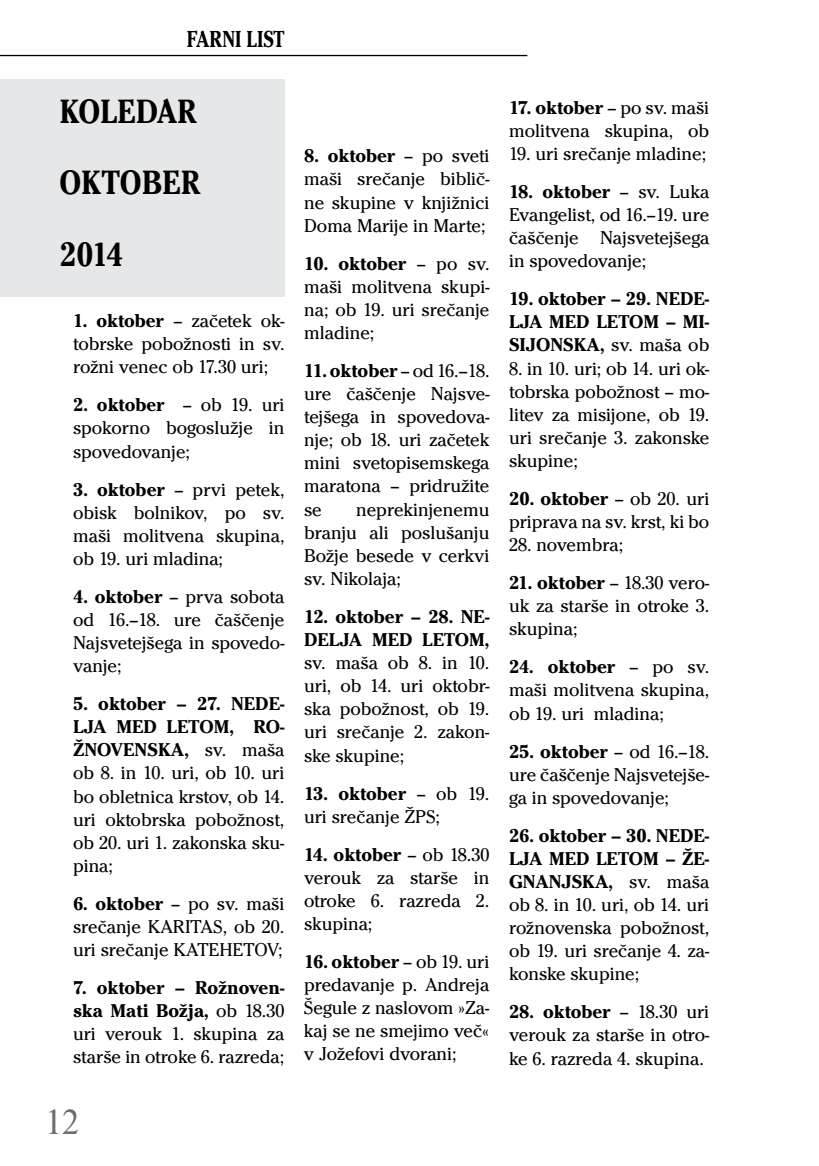
<style>
.page{position:relative;width:819px;height:1166px;background:#fff}
.page>*{position:absolute;margin:0;border:0;box-sizing:border-box;transform-origin:0 0}
.t1{font:36.75px "Nimbus Rom DEE";color:#6d6e71}
.t2{font:700 condensed 35px/71.8px "Cheltenham Itc TEE";letter-spacing:-.05em;color:#000}
.t3{font:700 24.15px "Cheltenham Itc TEE";color:#000;scale:.8 1}
.t4{font:19.25px/23.1px "Cheltenham Itc TEE";color:#000;text-align:justify}
.t5{font:700 19.25px/23.1px "Cheltenham Itc TEE";color:#000}
.s1{font-weight:700}
.s2{font-weight:400}
</style>
<div class="page">
<hr style="left:0;top:55px;width:527px;height:1px;background:#000">
<div style="left:0;top:79px;width:284px;height:217px;background:#e6e7e8"></div>
<p class="t3" style="left:187px;top:25px;width:27px">Farni</p>
<p class="t3" style="left:246px;top:25px;width:43px">list</p>
<h2 class="t2" style="left:60px;top:75px;width:20px">KOLE</h2>
<h2 class="t2" style="left:136px;top:75px;width:42px">DAR</h2>
<h2 class="t2" style="left:60px;top:147px;width:65px">OKTOBER<br>2014</h2>
<p class="t4" style="left:73px;top:309px;width:213px"><span class="s1">1. oktober</span> – začetek ok&shy;tobrske pobožnosti in sv. rožni venec ob 17.30 uri;</p>
<p class="t4" style="left:73px;top:394px;width:213px"><span class="s1">2. oktober</span> – ob 19. uri spokorno bogoslužje in spovedovanje;</p>
<p class="t4" style="left:73px;top:478px;width:213px"><span class="s1">3. oktober</span> – prvi petek, obisk bolnikov, po sv. maši molitvena skupina, ob 19. uri mladina;</p>
<p class="t4" style="left:73px;top:585px;width:213px"><span class="s1">4. oktober</span> – prva sobota od 16.–18. ure čaščenje Najsvetejšega in spovedo&shy;vanje;</p>
<p class="t4" style="left:73px;top:692px;width:213px"><span class="s1">5. oktober – 27. NEDE-LJA MED LETOM, RO-ŽNOVENSKA,</span> sv. maša ob 8. in 10. uri, ob 10. uri bo obletnica krstov, ob 14. uri oktobrska pobožnost, ob 20. uri 1. zakonska sku&shy;pina;</p>
<p class="t4" style="left:73px;top:892px;width:213px"><span class="s1">6. oktober</span> – po sv. maši srečanje KARITAS, ob 20. uri srečanje KATEHETOV;</p>
<p class="t4" style="left:73px;top:976px;width:213px"><span class="s1">7. oktober – Rožnoven&shy;ska Mati Božja,</span> ob 18.30 uri verouk 1. skupina za starše in otroke 6. razreda;</p>
<h1 class="t1" style="left:44px;top:1101px;width:37px">12</h1>
<p class="t4" style="left:304px;top:145px;width:187px"><span class="s1">8. oktober</span> – po sveti maši srečanje biblič&shy;ne skupine v knjižnici Doma Marije in Marte;</p>
<p class="t4" style="left:304px;top:252px;width:187px"><span class="s1">10. oktober</span> – po sv. maši molitvena skupi&shy;na; ob 19. uri srečanje mladine;</p>
<p class="t4" style="left:304px;top:359px;width:187px"><span class="s1">11. oktober</span> – od 16.–18. ure čaščenje Najsve&shy;tejšega in spovedova&shy;nje; ob 18. uri začetek mini svetopisemskega maratona – pridružite se</p>
<p class="t4" style="left:304px;top:498px;width:187px;text-indent:52px">neprekinjenemu branju ali poslušanju Božje besede v cerkvi sv. Nikolaja;</p>
<p class="t5" style="left:304px;top:605px;width:187px">12. oktober – 28. NE-<br>DELJA MED LETOM,</p>
<p class="t4" style="left:304px;top:651px;width:187px">sv. maša ob 8. in 10. uri, ob 14. uri oktobr&shy;ska pobožnost, ob 19. uri srečanje 2. zakon&shy;ske skupine;</p>
<p class="t4" style="left:304px;top:782px;width:187px"><span class="s1">13. oktober</span> – ob 19. uri srečanje ŽPS;</p>
<p class="t4" style="left:304px;top:843px;width:187px"><span class="s1">14. oktober</span> – ob 18.30 verouk za starše in otroke 6. razreda 2. skupina;</p>
<p class="t4" style="left:304px;top:950px;width:187px"><span class="s1">16. oktober</span> – ob 19. uri predavanje p. Andreja Šegule z naslovom »Za&shy;kaj se ne smejimo več« v Jožefovi dvorani;</p>
<p class="t4" style="left:509px;top:96px;width:202px"><span class="s1">17. oktober</span> – po sv. maši molitvena skupina, ob</p>
<p class="t4" style="left:509px;top:142px;width:199px">19. uri srečanje mladine;</p>
<p class="t4" style="left:509px;top:180px;width:202px"><span class="s1">18. oktober</span> – sv. Luka Evangelist, od 16.–19. ure čaščenje Najsvetejšega in spovedovanje;</p>
<p class="t5" style="left:509px;top:287px;width:202px;text-align:justify">19. oktober – 29. NEDE-LJA MED LETOM – MI-SIJONSKA, <span class="s2">sv. maša ob</span></p>
<p class="t4" style="left:509px;top:357px;width:202px">8. in 10. uri; ob 14. uri ok&shy;tobrska pobožnost – mo&shy;litev za misijone, ob 19. uri srečanje 3. zakonske skupine;</p>
<p class="t4" style="left:509px;top:487px;width:202px"><span class="s1">20. oktober</span> – ob 20. uri priprava na sv. krst, ki bo</p>
<p class="t4" style="left:509px;top:533px;width:116px">28. novembra;</p>
<p class="t4" style="left:509px;top:571px;width:202px"><span class="s1">21. oktober</span> – 18.30 vero&shy;uk za starše in otroke 3. skupina;</p>
<p class="t4" style="left:509px;top:656px;width:202px"><span class="s1">24. oktober</span> – po sv. maši molitvena skupina, ob 19. uri mladina;</p>
<p class="t4" style="left:509px;top:740px;width:202px"><span class="s1">25. oktober</span> – od 16.–18. ure čaščenje Najsvetejše&shy;ga in spovedovanje;</p>
<p class="t4" style="left:509px;top:824px;width:202px"><span class="s1">26. oktober – 30. NEDE-LJA MED LETOM – ŽE-GNANJSKA,</span> sv. maša ob 8. in 10. uri, ob 14. uri rožnovenska pobožnost, ob 19. uri srečanje 4. za&shy;konske skupine;</p>
<p class="t4" style="left:509px;top:1000px;width:202px"><span class="s1">28. oktober</span> – 18.30 uri verouk za starše in otro&shy;ke 6. razreda 4. skupina.</p>
</div>
